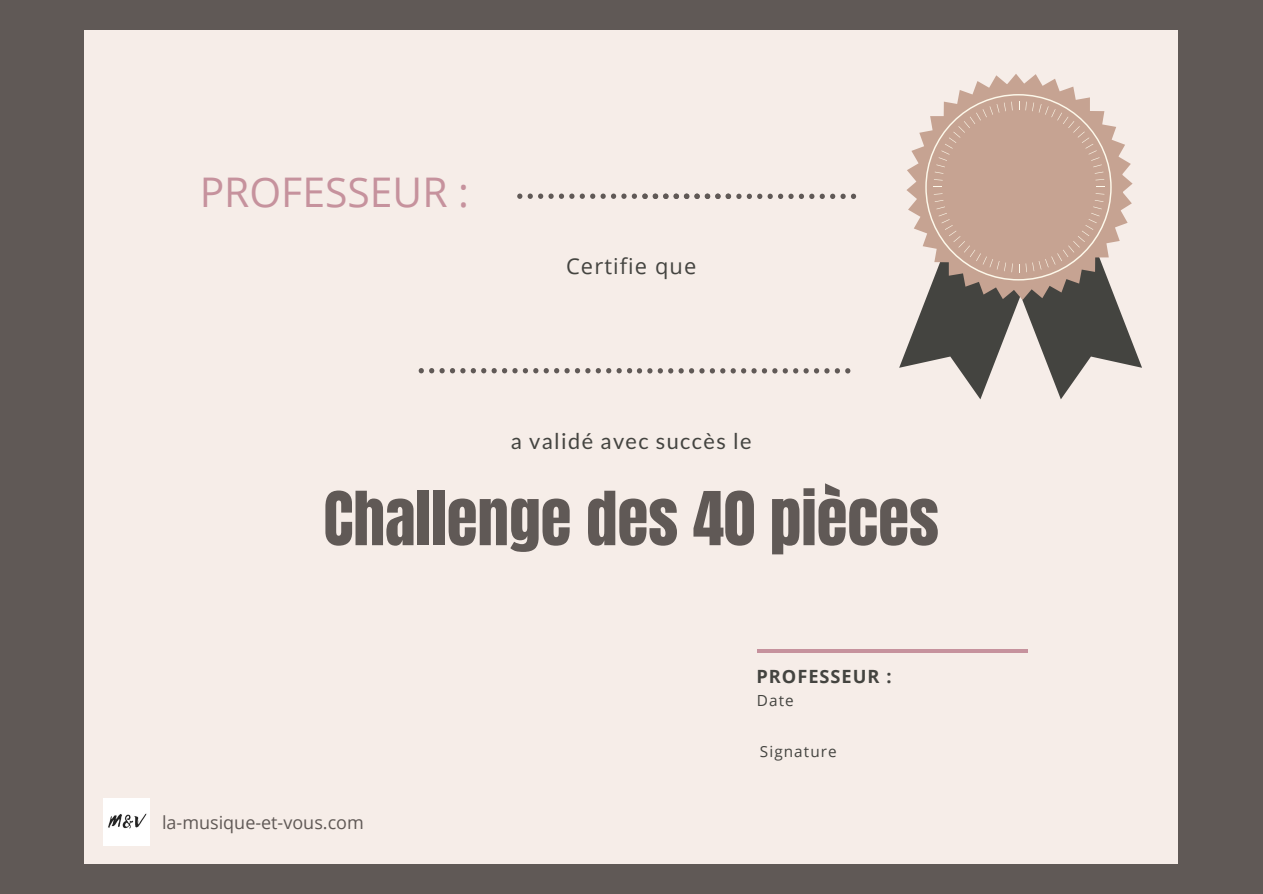
<style>
.page{position:relative;width:1263px;height:894px;background:#fff}
.page>*{position:absolute;margin:0;border:0;box-sizing:border-box;transform-origin:0 0}
.t1{font:63px "Anton";color:#605956}
.t2{font:40.8px "Open Sans";color:#c6929d}
.t3{font:21.9px "Lato";letter-spacing:.065em;color:#444440}
.t4{font:21.9px "Open Sans";letter-spacing:.05em;color:#444440}
.t5{font:700 18.15px "Open Sans";letter-spacing:.055em;color:#444440}
.t6{font:18px "Open Sans";color:#605956}
.t7{font:15.3px "Open Sans";letter-spacing:.07em;color:#444440}
</style>
<div class="page">
<div style="left:0;top:0;width:1263px;height:893px;background:#605956"></div>
<div style="left:85px;top:30px;width:1093px;height:832px;background:#f6ede8"></div>
<hr style="left:757px;top:649px;width:270px;height:3px;background:#c6929d">
<svg style="left:419px;top:368px;width:15px;height:5px"></svg>
<svg style="left:440px;top:368px;width:46px;height:5px"></svg>
<svg style="left:492px;top:368px;width:46px;height:5px"></svg>
<svg style="left:544px;top:368px;width:67px;height:5px"></svg>
<svg style="left:617px;top:368px;width:56px;height:5px"></svg>
<svg style="left:679px;top:368px;width:46px;height:5px"></svg>
<svg style="left:731px;top:368px;width:67px;height:5px"></svg>
<svg style="left:804px;top:368px;width:46px;height:5px"></svg>
<svg style="left:517px;top:193px;width:5px;height:6px"></svg>
<svg style="left:528px;top:193px;width:67px;height:6px"></svg>
<svg style="left:601px;top:193px;width:161px;height:6px"></svg>
<svg style="left:768px;top:194px;width:46px;height:5px"></svg>
<svg style="left:820px;top:194px;width:15px;height:5px"></svg>
<svg style="left:841px;top:194px;width:15px;height:5px"></svg>
<svg style="left:959px;top:74px;width:116px;height:20px"></svg>
<svg style="left:899px;top:94px;width:243px;height:305px"></svg>
<img style="left:104px;top:798px;width:46px;height:46px">
<h2 class="t2" style="left:200px;top:163px;width:271px">PROFESSEUR :</h2>
<p class="t4" style="left:566px;top:250px;width:132px">Certifie que</p>
<p class="t3" style="left:511px;top:427px;width:242px">a validé avec succès le</p>
<h1 class="t1" style="left:323px;top:473px;width:617px">Challenge des 40 pièces</h1>
<p class="t5" style="left:756px;top:663px;width:137px">PROFESSEUR :</p>
<p class="t7" style="left:757px;top:689px;width:38px">Date</p>
<p class="t6" style="left:162px;top:809px;width:203px">la-musique-et-vous.com</p>
<p class="t7" style="left:760px;top:740px;width:78px">Signature</p>
</div>
